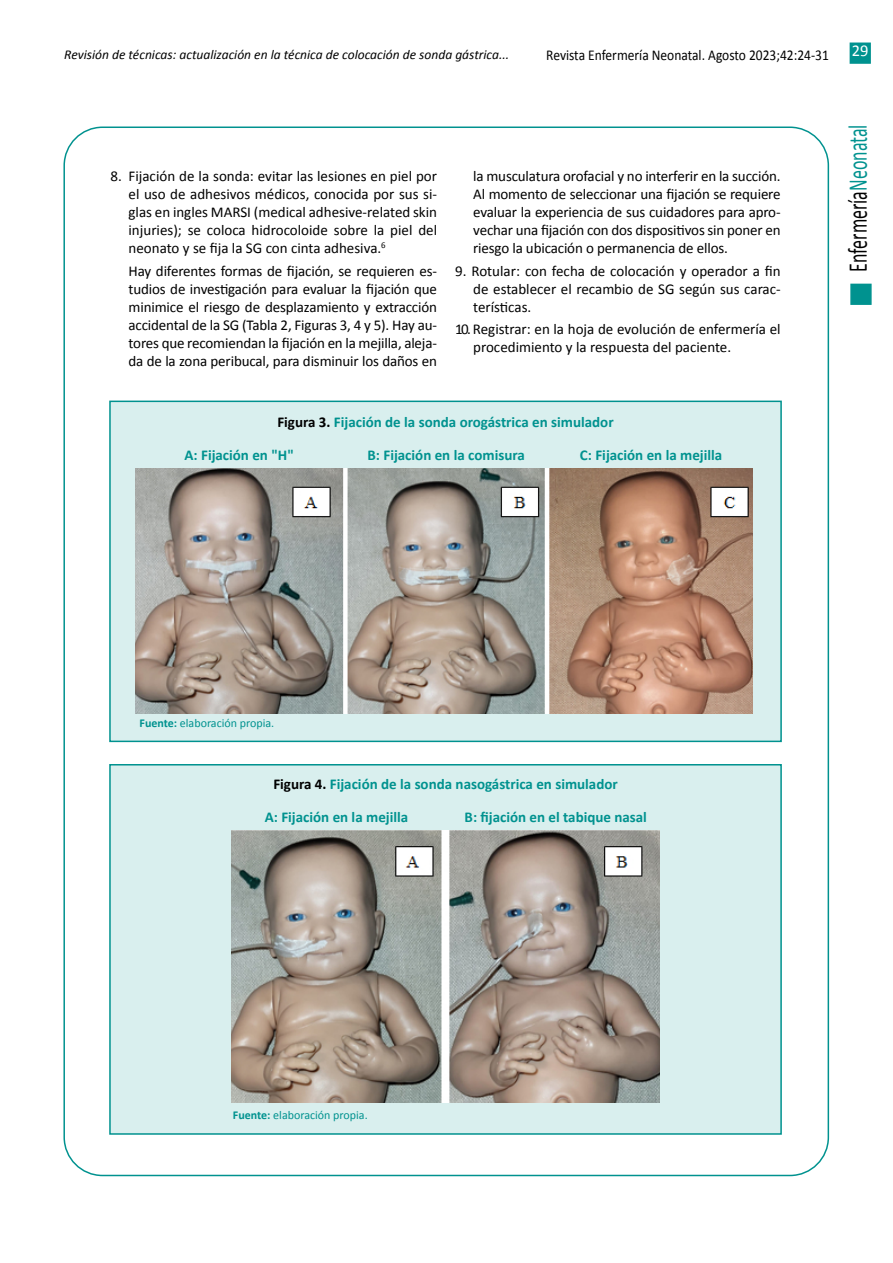
<style>
.page{position:relative;width:893px;height:1263px;background:#fff}
.page>*{position:absolute;margin:0;border:0;box-sizing:border-box;transform-origin:0 0}
.t1{font:27.15px "Calibri";color:#000;scale:.66 1}
.t2{font:16.5px "Calibri";color:#fff}
.t3{font:15px/18px "Calibri";color:#000;text-align:justify}
.t4{font:700 15px "Calibri";color:#00928f}
.t5{font:15px "Calibri";color:#000;scale:.9 1}
.t6{font:italic 13.5px "Calibri";color:#000}
.t7{font:12px "Calibri";color:#00928f}
.s1{color:#000}
.s2{color:#00928f}
.s3{font-weight:700}
</style>
<div class="page">
<div style="left:850px;top:284px;width:22px;height:21px;background:#00928f;border:2px solid #00928f"></div>
<div style="left:850px;top:43px;width:21px;height:21px;background:#00928f;border:2px solid #00928f"></div>
<div style="left:109px;top:764px;width:673px;height:371px;background:#d9efee;border:2px solid #00928f"></div>
<div style="left:109px;top:401px;width:673px;height:341px;background:#d9efee;border:2px solid #00928f"></div>
<img style="left:232px;top:830px;width:427px;height:273px">
<img style="left:135px;top:469px;width:618px;height:245px">
<p class="t6" style="left:64px;top:46px;width:446px">Revisión de técnicas: actualización en la técnica de colocación de sonda gástrica...</p>
<p class="t5" style="left:546px;top:46px;width:316px">Revista Enfermería Neonatal. Agosto 2023;42:24-31</p>
<p class="t2" style="left:852px;top:41px;width:18px">29</p>
<p class="t3" style="left:129px;top:167px;width:310px;text-indent:-18px">8. Fijación de la sonda: evitar las lesiones en piel por el uso de adhesivos médicos, conocida por sus si&shy;glas en ingles MARSI (medical adhesive-related skin injuries); se coloca hidrocoloide sobre la piel del neonato y se fija la SG con cinta adhesiva.<sup>6</sup></p>
<p class="t3" style="left:129px;top:261px;width:310px">Hay diferentes formas de fijación, se requieren es&shy;tudios de investigación para evaluar la fijación que minimice el riesgo de desplazamiento y extracción accidental de la SG (Tabla 2, Figuras 3, 4 y 5). Hay au&shy;tores que recomiendan la fijación en la mejilla, aleja&shy;da de la zona peribucal, para disminuir los daños en</p>
<p class="t3" style="left:473px;top:167px;width:309px">la musculatura orofacial y no interferir en la succión.<br>Al momento de seleccionar una fijación se requiere evaluar la experiencia de sus cuidadores para apro&shy;vechar una fijación con dos dispositivos sin poner en riesgo la ubicación o permanencia de ellos.</p>
<p class="t3" style="left:473px;top:261px;width:309px;text-indent:-18px">9. Rotular: con fecha de colocación y operador a fin de establecer el recambio de SG según sus carac&shy;terísticas.</p>
<p class="t3" style="left:473px;top:319px;width:309px;text-indent:-18px">10. Registrar: en la hoja de evolución de enfermería el procedimiento y la respuesta del paciente.</p>
<p class="t4" style="left:277px;top:412px;width:338px"><span class="s1">Figura 3.</span> Fijación de la sonda orogástrica en simulador</p>
<p class="t4" style="left:184px;top:446px;width:111px">A: Fijación en "H"</p>
<p class="t4" style="left:368px;top:446px;width:159px">B: Fijación en la comisura</p>
<p class="t4" style="left:580px;top:446px;width:144px">C: Fijación en la mejilla</p>
<h1 class="t1" style="left:841px;top:272px;width:225px;rotate:-90deg">Enfermería<span class="s2">Neonatal</span></h1>
<p class="t7" style="left:140px;top:715px;width:136px"><span class="s3">Fuente:</span> elaboración propia.</p>
<p class="t4" style="left:273px;top:775px;width:346px"><span class="s1">Figura 4.</span> Fijación de la sonda nasogástrica en simulador</p>
<p class="t4" style="left:265px;top:808px;width:145px">A: Fijación en la mejilla</p>
<p class="t4" style="left:465px;top:808px;width:184px">B: fijación en el tabique nasal</p>
<p class="t7" style="left:233px;top:1108px;width:136px"><span class="s3">Fuente:</span> elaboración propia.</p>
</div>
